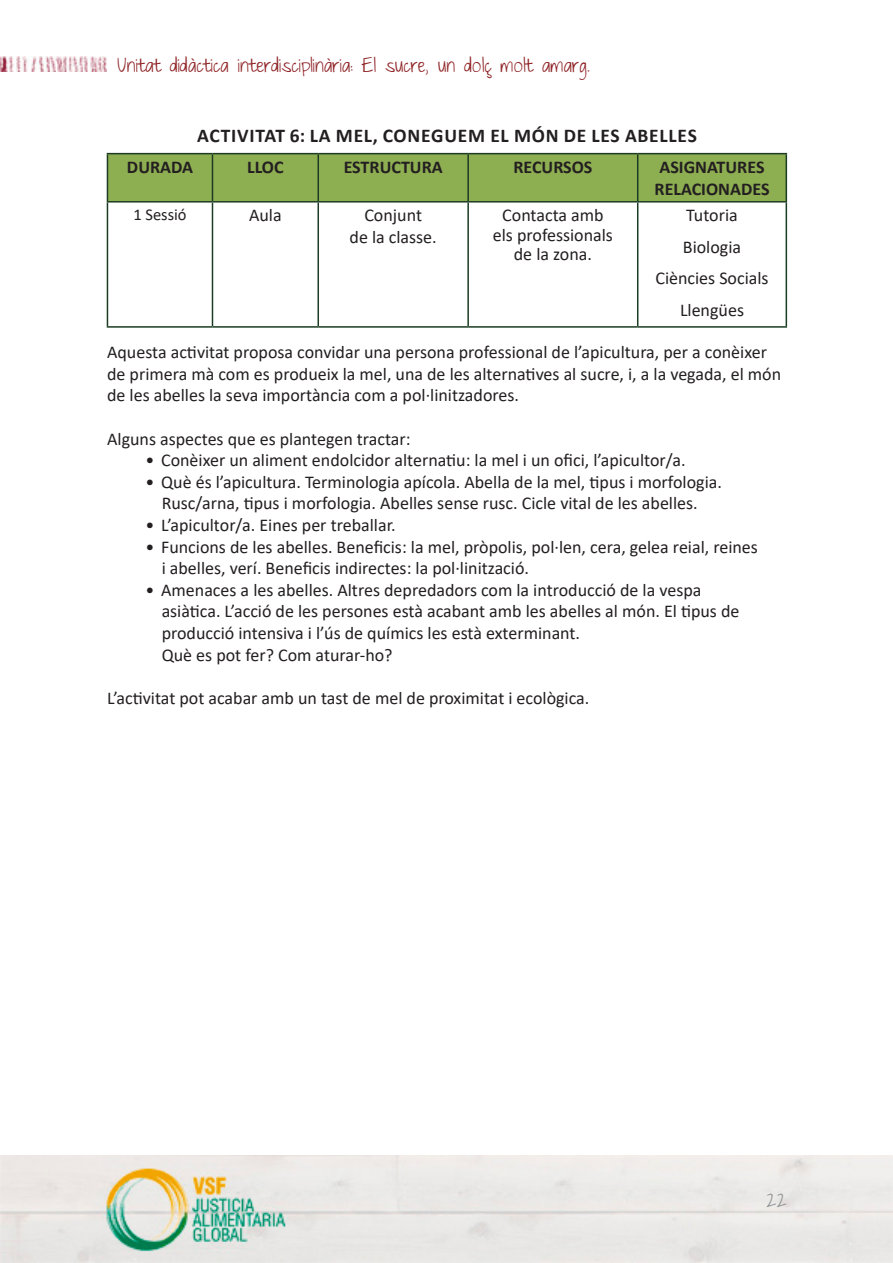
<style>
.page{position:relative;width:893px;height:1263px;background:#fff}
.page>*{position:absolute;margin:0;border:0;box-sizing:border-box;transform-origin:0 0}
.t1{font:700 19.5px "Calibri";letter-spacing:.04em;color:#231f20}
.t2{font:18px/21.6px "Calibri";color:#231f20}
.t3{font:18px "Just The Way You Are";color:#8f2326}
.t4{font:700 18px "Calibri";color:#231f20}
.t5{font:18px "Just The Way You Are";color:#939598}
.t6{font:16.5px "Calibri";color:#231f20}
</style>
<div class="page">
<img style="left:0;top:1156px;width:893px;height:106px">
<img style="left:0;top:56px;width:107px;height:15px">
<div style="left:108px;top:154px;width:678px;height:47px;background:#8eae52"></div>
<hr style="left:107px;top:153px;width:105px;height:1px;background:#1b3c22">
<hr style="left:107px;top:154px;width:1px;height:47px;background:#1b3c22">
<hr style="left:212px;top:153px;width:106px;height:1px;background:#1b3c22">
<hr style="left:212px;top:154px;width:1px;height:47px;background:#1b3c22">
<hr style="left:318px;top:153px;width:150px;height:1px;background:#1b3c22">
<hr style="left:317px;top:154px;width:2px;height:47px;background:#1b3c22">
<hr style="left:468px;top:153px;width:170px;height:1px;background:#1b3c22">
<hr style="left:467px;top:154px;width:2px;height:47px;background:#1b3c22">
<hr style="left:638px;top:153px;width:149px;height:1px;background:#1b3c22">
<hr style="left:637px;top:154px;width:1px;height:47px;background:#1b3c22">
<hr style="left:786px;top:154px;width:1px;height:47px;background:#1b3c22">
<hr style="left:107px;top:201px;width:105px;height:2px;background:#1b3c22">
<hr style="left:107px;top:203px;width:1px;height:123px;background:#1b3c22">
<hr style="left:212px;top:201px;width:106px;height:2px;background:#1b3c22">
<hr style="left:212px;top:203px;width:1px;height:123px;background:#1b3c22">
<hr style="left:318px;top:201px;width:150px;height:2px;background:#1b3c22">
<hr style="left:317px;top:203px;width:2px;height:123px;background:#1b3c22">
<hr style="left:468px;top:201px;width:170px;height:2px;background:#1b3c22">
<hr style="left:467px;top:203px;width:2px;height:123px;background:#1b3c22">
<hr style="left:638px;top:201px;width:149px;height:2px;background:#1b3c22">
<hr style="left:637px;top:203px;width:1px;height:123px;background:#1b3c22">
<hr style="left:786px;top:203px;width:1px;height:123px;background:#1b3c22">
<hr style="left:107px;top:326px;width:105px;height:2px;background:#1b3c22">
<hr style="left:212px;top:326px;width:106px;height:2px;background:#1b3c22">
<hr style="left:318px;top:326px;width:150px;height:2px;background:#1b3c22">
<hr style="left:468px;top:326px;width:170px;height:2px;background:#1b3c22">
<hr style="left:638px;top:326px;width:149px;height:2px;background:#1b3c22">
<p class="t3" style="left:117px;top:55px;width:474px">Unitat didàctica interdisciplinària: El sucre, un dolç molt amarg.</p>
<p class="t1" style="left:197px;top:122px;width:501px">ACTIVITAT 6: LA MEL, CONEGUEM EL MÓN DE LES ABELLES</p>
<p class="t4" style="left:127px;top:154px;width:67px">DURADA</p>
<p class="t4" style="left:247px;top:154px;width:38px">LLOC</p>
<p class="t4" style="left:344px;top:154px;width:101px">ESTRUCTURA</p>
<p class="t4" style="left:513px;top:154px;width:81px">RECURSOS</p>
<p class="t4" style="left:659px;top:154px;width:106px">ASIGNATURES</p>
<p class="t4" style="left:654px;top:176px;width:116px">RELACIONADES</p>
<p class="t6" style="left:133px;top:203px;width:55px">1 Sessió</p>
<p class="t2" style="left:249px;top:204px;width:34px">Aula</p>
<p class="t2" style="left:364px;top:204px;width:59px">Conjunt</p>
<p class="t2" style="left:350px;top:226px;width:89px">de la classe.</p>
<p class="t2" style="left:502px;top:204px;width:103px">Contacta amb</p>
<p class="t2" style="left:493px;top:224px;width:122px">els professionals</p>
<p class="t2" style="left:514px;top:243px;width:80px">de la zona.</p>
<p class="t2" style="left:686px;top:204px;width:53px">Tutoria</p>
<p class="t2" style="left:683px;top:236px;width:60px">Biologia</p>
<p class="t2" style="left:655px;top:267px;width:115px">Ciències Socials</p>
<p class="t2" style="left:680px;top:299px;width:66px">Llengües</p>
<p class="t2" style="left:107px;top:341px;width:676px">Aquesta activitat proposa convidar una persona professional de l’apicultura, per a conèixer de primera mà com es produeix la mel, una de les alternatives al sucre, i, a la vegada, el món de les abelles la seva importància com a pol·linitzadores.</p>
<p class="t2" style="left:107px;top:427px;width:305px">Alguns aspectes que es plantegen tractar:</p>
<p class="t2" style="left:145px;top:449px;width:542px">• Conèixer un aliment endolcidor alternatiu: la mel i un ofici, l’apicultor/a.</p>
<p class="t2" style="left:145px;top:471px;width:578px">• Què és l’apicultura. Terminologia apícola. Abella de la mel, tipus i morfologia.</p>
<p class="t2" style="left:162px;top:492px;width:538px">Rusc/arna, tipus i morfologia. Abelles sense rusc. Cicle vital de les abelles.</p>
<p class="t2" style="left:145px;top:514px;width:252px">• L’apicultor/a. Eines per treballar.</p>
<p class="t2" style="left:145px;top:535px;width:614px">• Funcions de les abelles. Beneficis: la mel, pròpolis, pol·len, cera, gelea reial, reines</p>
<p class="t2" style="left:162px;top:557px;width:369px">i abelles, verí. Beneficis indirectes: la pol·linització.</p>
<p class="t2" style="left:145px;top:579px;width:558px">• Amenaces a les abelles. Altres depredadors com la introducció de la vespa</p>
<p class="t2" style="left:162px;top:600px;width:579px">asiàtica. L’acció de les persones està acabant amb les abelles al món. El tipus de</p>
<p class="t2" style="left:162px;top:622px;width:420px">producció intensiva i l’ús de químics les està exterminant.</p>
<p class="t2" style="left:162px;top:643px;width:232px">Què es pot fer? Com aturar-ho?</p>
<p class="t2" style="left:107px;top:687px;width:484px">L’activitat pot acabar amb un tast de mel de proximitat i ecològica.</p>
<p class="t5" style="left:766px;top:1190px;width:22px">22</p>
</div>
